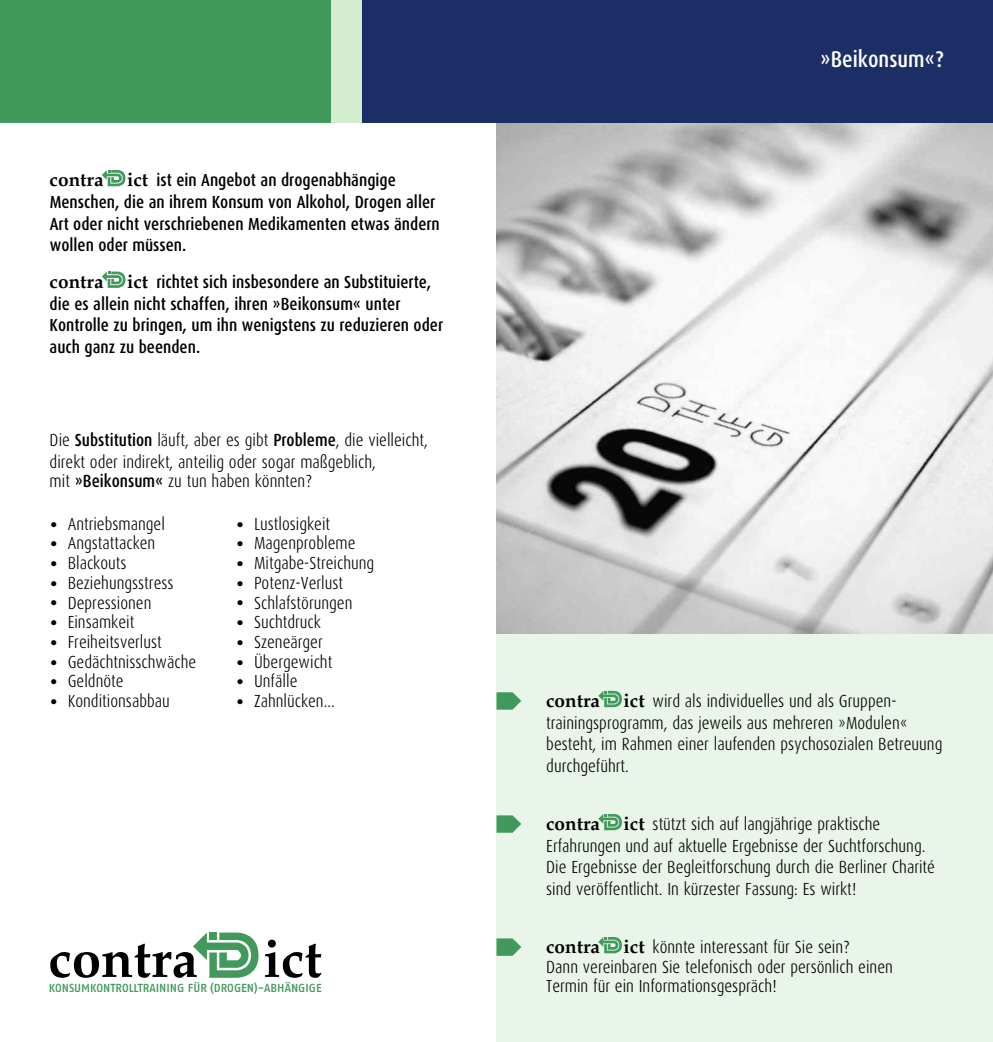
<style>
.page{position:relative;width:993px;height:1042px;background:#fff}
.page>*{position:absolute;margin:0;border:0;box-sizing:border-box;transform-origin:0 0}
.t1{font:700 52.68px "Palatino";color:#000}
.t2{font:500 22.75px "Dax Condensed";color:#fff}
.t3{font:300 17.5px/19.8px "Dax Condensed";color:#000}
.t4{font:500 17.5px/21.7px "Dax Condensed";color:#000}
.t5{font:11.72px "Fago No Med";color:#42995c}
.s1{font-family:"Palatino";font-weight:700;font-size:19.07px}
.s2{font-weight:500}
</style>
<div class="page">
<div style="left:496px;top:122px;width:496px;height:920px;background:#e8f5e8"></div>
<img style="left:496px;top:122px;width:496px;height:512px">
<div style="left:361px;top:0;width:631px;height:122px;background:#1c2e66"></div>
<div style="left:0;top:0;width:331px;height:122px;background:#42995c"></div>
<div style="left:331px;top:0;width:30px;height:122px;background:#d4edcf"></div>
<svg style="left:102px;top:170px;width:23px;height:16px"></svg>
<svg style="left:102px;top:271px;width:23px;height:17px"></svg>
<svg style="left:193px;top:932px;width:65px;height:46px"></svg>
<div style="left:209px;top:932px;width:8px;height:8px;background:#42995c"></div>
<svg style="left:598px;top:691px;width:23px;height:16px"></svg>
<svg style="left:598px;top:937px;width:23px;height:16px"></svg>
<svg style="left:598px;top:814px;width:23px;height:16px"></svg>
<svg style="left:496px;top:692px;width:25px;height:18px"></svg>
<svg style="left:496px;top:815px;width:25px;height:18px"></svg>
<svg style="left:496px;top:938px;width:25px;height:18px"></svg>
<p class="t4" style="left:50px;top:171px;width:347px"><span class="s1">contra ict</span> ist ein Angebot an drogenabhängige</p>
<p class="t4" style="left:50px;top:192px;width:391px">Menschen, die an ihrem Konsum von Alkohol, Drogen aller<br>Art oder nicht verschriebenen Medikamenten etwas ändern wollen oder müssen.</p>
<p class="t4" style="left:50px;top:272px;width:383px"><span class="s1">contra ict</span> richtet sich insbesondere an Substituierte,</p>
<p class="t4" style="left:50px;top:294px;width:395px">die es allein nicht schaffen, ihren »Beikonsum« unter<br>Kontrolle zu bringen, um ihn wenigstens zu reduzieren oder auch ganz zu beenden.</p>
<p class="t3" style="left:50px;top:430px;width:380px;line-height:21.5px">Die <span class="s2">Substitution</span> läuft, aber es gibt <span class="s2">Probleme</span>, die vielleicht, direkt oder indirekt, anteilig oder sogar maßgeblich,</p>
<p class="t3" style="left:50px;top:473px;width:264px">mit <span class="s2">»Beikonsum«</span> zu tun haben könnten?</p>
<p class="t3" style="left:68px;top:515px;width:130px">Antriebsmangel<br>Angstattacken<br>Blackouts<br>Beziehungsstress<br>Depressionen<br>Einsamkeit<br>Freiheitsverlust<br>Gedächtnisschwäche<br>Geldnöte<br>Konditionsabbau</p>
<p class="t3" style="left:254px;top:515px;width:122px">Lustlosigkeit<br>Magenprobleme<br>Mitgabe-Streichung<br>Potenz-Verlust<br>Schlafstörungen<br>Suchtdruck<br>Szeneärger<br>Übergewicht<br>Unfälle<br>Zahnlücken...</p>
<h1 class="t1" style="left:48px;top:938px;width:275px">contra ict</h1>
<p class="t5" style="left:49px;top:984px;width:274px">KONSUMKONTROLLTRAINING FÜR (DROGEN)-ABHÄNGIGE</p>
<h2 class="t2" style="left:819px;top:50px;width:125px">»Beikonsum«?</h2>
<p class="t3" style="left:546px;top:691px;width:397px;line-height:21.5px"><span class="s1">contra ict</span> wird als individuelles und als Gruppen&shy;trainingsprogramm, das jeweils aus mehreren »Modulen« besteht, im Rahmen einer laufenden psychosozialen Betreuung durchgeführt.</p>
<p class="t3" style="left:546px;top:814px;width:390px;line-height:21.5px"><span class="s1">contra ict</span> stützt sich auf langjährige praktische Erfahrungen und auf aktuelle Ergebnisse der Suchtforschung.<br>Die Ergebnisse der Begleitforschung durch die Berliner Charité sind veröffentlicht. In kürzester Fassung: Es wirkt!</p>
<p class="t3" style="left:546px;top:938px;width:348px"><span class="s1">contra ict</span> könnte interessant für Sie sein?<br>Dann vereinbaren Sie telefonisch oder persönlich einen<br>Termin für ein Informationsgespräch!</p>
</div>
